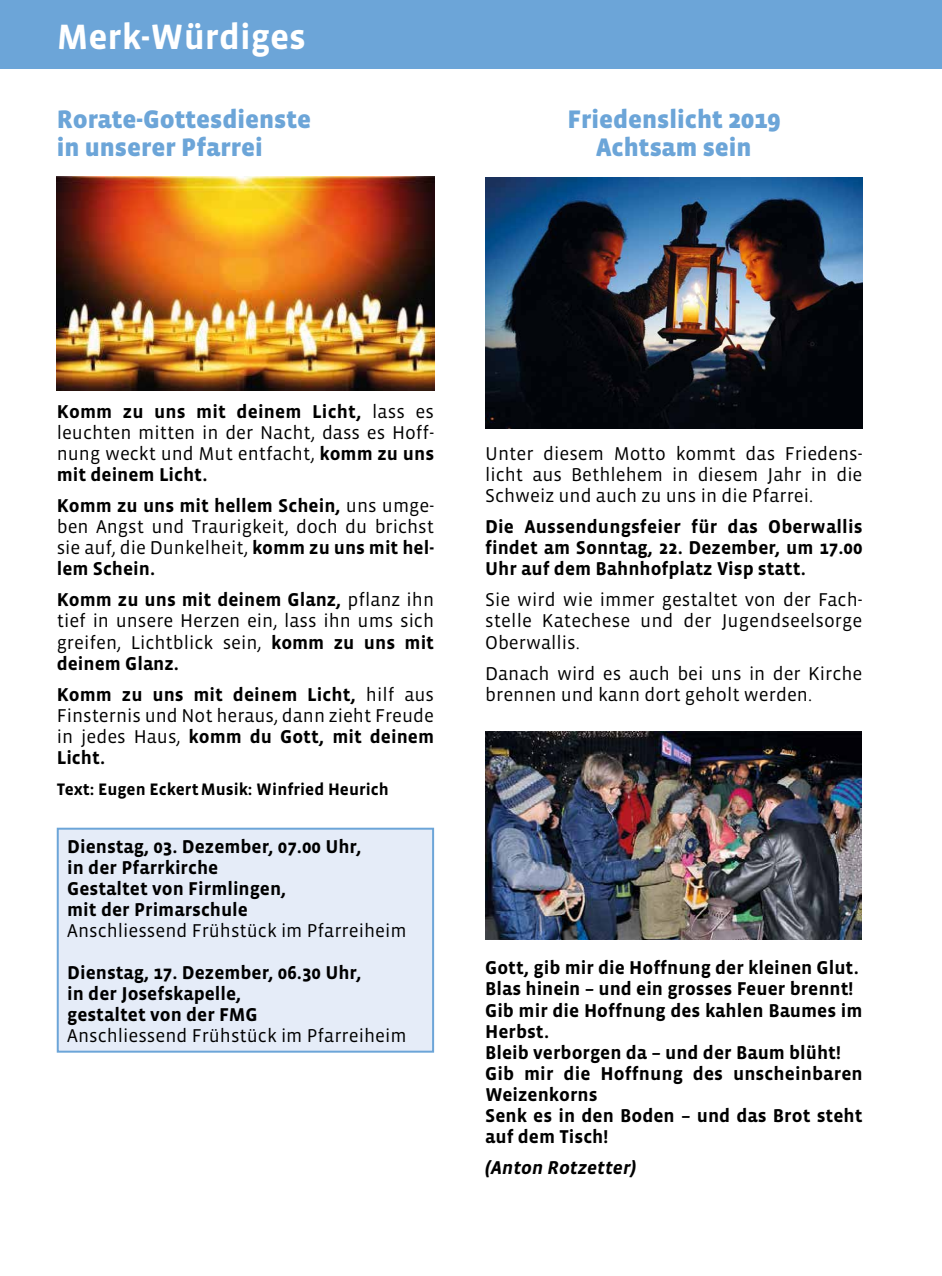
<style>
.page{position:relative;width:942px;height:1276px;background:#fff}
.page>*{position:absolute;margin:0;border:0;box-sizing:border-box;transform-origin:0 0}
.t1{font:700 36px "Vista Sans";color:#fff}
.t2{font:900 26px/28px "Vista Sans";color:#6ca5d8}
.t3{font:19px/21px "Vista Sans";color:#000;text-align:justify}
.t4{font:700 19px/21px "Vista Sans";color:#000}
.t5{font:italic 700 19px "Vista Sans";color:#000}
.t6{font:700 17px "Vista Sans";color:#000}
.s1{font-weight:700}
</style>
<div class="page">
<div style="left:0;top:0;width:941px;height:68px;background:#6ca5d8"></div>
<div style="left:58px;top:828px;width:375px;height:223px;background:#e5ecf8"></div>
<div style="left:57px;top:827px;width:377px;height:225px;border:2px solid #6ca5d8"></div>
<img style="left:57px;top:176px;width:377px;height:215px">
<img style="left:485px;top:177px;width:377px;height:252px">
<img style="left:485px;top:731px;width:376px;height:208px">
<h1 class="t1" style="left:57px;top:19px;width:250px">Merk-Würdiges</h1>
<h2 class="t2" style="left:57px;top:106px;width:256px">Rorate-Gottesdienste in unserer Pfarrei</h2>
<h2 class="t2" style="left:567px;top:106px;width:214px;text-align:center">Friedenslicht 2019<br>Achtsam sein</h2>
<p class="t3" style="left:57px;top:401px;width:379px"><span class="s1">Komm zu uns mit deinem Licht,</span> lass es leuchten mitten in der Nacht, dass es Hoff&shy;nung weckt und Mut entfacht, <span class="s1">komm zu uns mit deinem Licht.</span></p>
<p class="t3" style="left:57px;top:496px;width:379px"><span class="s1">Komm zu uns mit hellem Schein,</span> uns umge&shy;ben Angst und Traurigkeit, doch du brichst sie auf, die Dunkelheit, <span class="s1">komm zu uns mit hel&shy;lem Schein.</span></p>
<p class="t3" style="left:57px;top:590px;width:379px"><span class="s1">Komm zu uns mit deinem Glanz,</span> pflanz ihn tief in unsere Herzen ein, lass ihn ums sich greifen, Lichtblick sein, <span class="s1">komm zu uns mit deinem Glanz.</span></p>
<p class="t3" style="left:57px;top:684px;width:379px"><span class="s1">Komm zu uns mit deinem Licht,</span> hilf aus Finsternis und Not heraus, dann zieht Freude in jedes Haus, <span class="s1">komm du Gott, mit deinem Licht.</span></p>
<p class="t6" style="left:57px;top:780px;width:333px">Text: Eugen EckertMusik: Winfried Heurich</p>
<p class="t4" style="left:67px;top:836px;width:296px">Dienstag, 03. Dezember, 07.00 Uhr, in der Pfarrkirche<br>Gestaltet von Firmlingen,<br>mit der Primarschule</p>
<p class="t3" style="left:67px;top:920px;width:341px">Anschliessend Frühstück im Pfarreiheim</p>
<p class="t4" style="left:67px;top:962px;width:296px">Dienstag, 17. Dezember, 06.30 Uhr, in der Josefskapelle,<br>gestaltet von der FMG</p>
<p class="t3" style="left:67px;top:1025px;width:341px">Anschliessend Frühstück im Pfarreiheim</p>
<p class="t3" style="left:485px;top:443px;width:379px">Unter diesem Motto kommt das Friedens&shy;licht aus Bethlehem in diesem Jahr in die Schweiz und auch zu uns in die Pfarrei.</p>
<p class="t4" style="left:485px;top:517px;width:379px;text-align:justify">Die Aussendungsfeier für das Oberwallis findet am Sonntag, 22. Dezember, um 17.00<br>Uhr auf dem Bahnhofplatz Visp statt.</p>
<p class="t3" style="left:485px;top:590px;width:379px">Sie wird wie immer gestaltet von der Fach&shy;stelle Katechese und der Jugendseelsorge Oberwallis.</p>
<p class="t3" style="left:485px;top:663px;width:379px">Danach wird es auch bei uns in der Kirche brennen und kann dort geholt werden.</p>
<p class="t4" style="left:485px;top:958px;width:379px">Gott, gib mir die Hoffnung der kleinen Glut.<br>Blas hinein – und ein grosses Feuer brennt!<br>Gib mir die Hoffnung des kahlen Baumes im<br>Herbst.<br>Bleib verborgen da – und der Baum blüht!<br>Gib mir die Hoffnung des unscheinbaren<br>Weizenkorns<br>Senk es in den Boden – und das Brot steht auf dem Tisch!</p>
<p class="t5" style="left:485px;top:1158px;width:152px">(Anton Rotzetter)</p>
</div>
